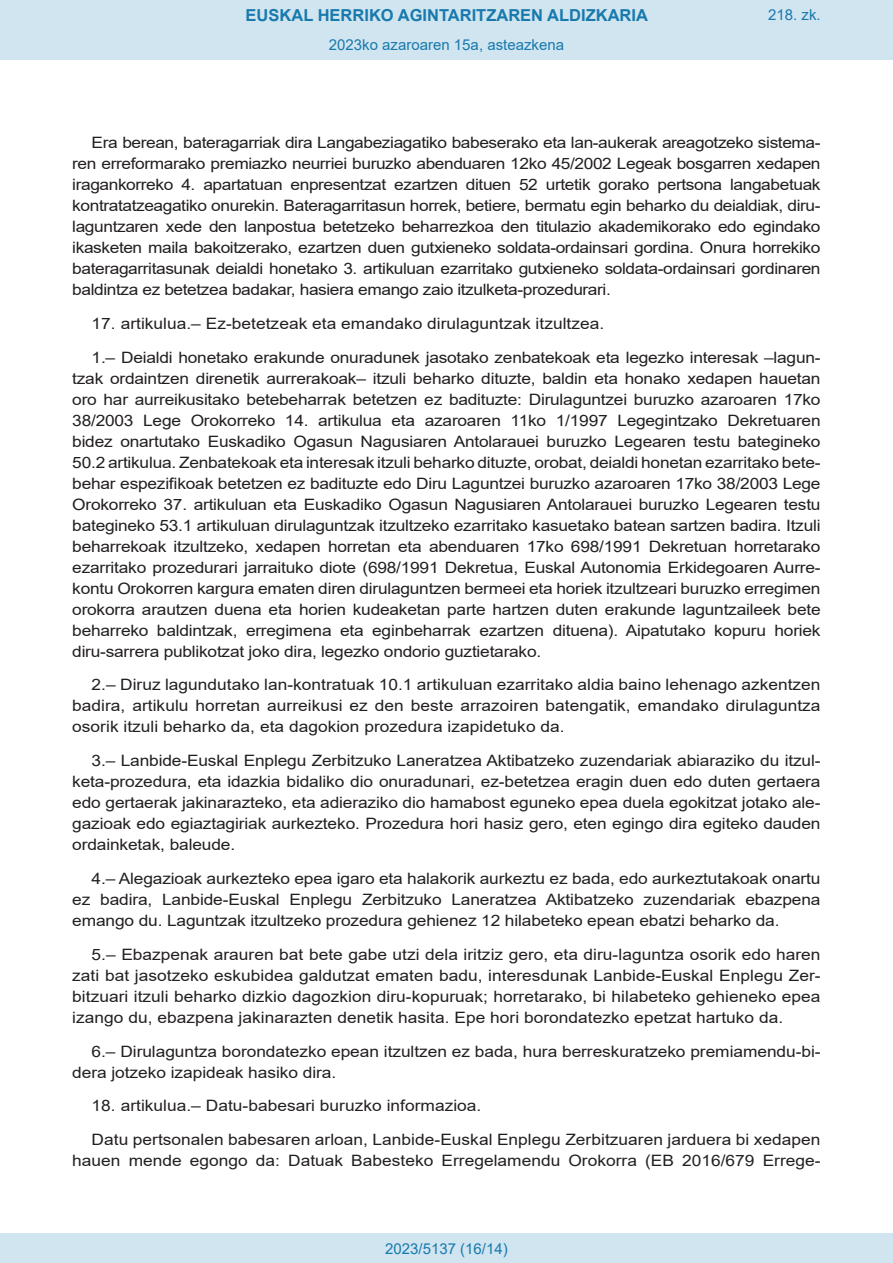
<style>
.page{position:relative;width:893px;height:1263px;background:#fff}
.page>*{position:absolute;margin:0;border:0;box-sizing:border-box;transform-origin:0 0}
.t1{font:700 16.5px "Arial";color:#1879ad}
.BOPVDetalle{font:15.6px/21px "Arial";color:#231f20;text-align:justify;scale:1.11 1}
.Paginacion_Centro{font:15px "Arial";color:#1879ad}
</style>
<div class="page">
<div style="left:0;top:0;width:893px;height:60px;background:#d0e5f0"></div>
<div style="left:0;top:1233px;width:893px;height:30px;background:#d0e5f0"></div>
<p class="t1" style="left:246px;top:3px;width:404px">EUSKAL HERRIKO AGINTARITZAREN ALDIZKARIA</p>
<p class="Paginacion_Centro" style="left:329px;top:35px;width:237px">2023ko azaroaren 15a, asteazkena</p>
<p class="Paginacion_Centro" style="left:768px;top:5px;width:54px">218. zk.</p>
<p class="BOPVDetalle" style="left:72px;top:132px;width:676px;text-indent:19px">Era berean, bateragarriak dira Langabeziagatiko babeserako eta lan-aukerak areagotzeko sistema&shy;ren erreformarako premiazko neurriei buruzko abenduaren 12ko 45/2002 Legeak bosgarren xedapen iragankorreko 4. apartatuan enpresentzat ezartzen dituen 52 urtetik gorako pertsona langabetuak kontratatzeagatiko onurekin. Bateragarritasun horrek, betiere, bermatu egin beharko du deialdiak, diru&shy;laguntzaren xede den lanpostua betetzeko beharrezkoa den titulazio akademikorako edo egindako ikasketen maila bakoitzerako, ezartzen duen gutxieneko soldata-ordainsari gordina. Onura horrekiko bateragarritasunak deialdi honetako 3. artikuluan ezarritako gutxieneko soldata-ordainsari gordinaren baldintza ez betetzea badakar, hasiera emango zaio itzulketa-prozedurari.</p>
<p class="BOPVDetalle" style="left:92px;top:313px;width:463px">17. artikulua.– Ez-betetzeak eta emandako dirulaguntzak itzultzea.</p>
<p class="BOPVDetalle" style="left:72px;top:347px;width:676px;text-indent:19px">1.– Deialdi honetako erakunde onuradunek jasotako zenbatekoak eta legezko interesak –lagun&shy;tzak ordaintzen direnetik aurrerakoak– itzuli beharko dituzte, baldin eta honako xedapen hauetan oro har aurreikusitako betebeharrak betetzen ez badituzte: Dirulaguntzei buruzko azaroaren 17ko 38/2003 Lege Orokorreko 14. artikulua eta azaroaren 11ko 1/1997 Legegintzako Dekretuaren bidez onartutako Euskadiko Ogasun Nagusiaren Antolarauei buruzko Legearen testu bategineko 50.2 artikulua. Zenbatekoak eta interesak itzuli beharko dituzte, orobat, deialdi honetan ezarritako bete&shy;behar espezifikoak betetzen ez badituzte edo Diru Laguntzei buruzko azaroaren 17ko 38/2003 Lege Orokorreko 37. artikuluan eta Euskadiko Ogasun Nagusiaren Antolarauei buruzko Legearen testu bategineko 53.1 artikuluan dirulaguntzak itzultzeko ezarritako kasuetako batean sartzen badira. Itzuli beharrekoak itzultzeko, xedapen horretan eta abenduaren 17ko 698/1991 Dekretuan horretarako ezarritako prozedurari jarraituko diote (698/1991 Dekretua, Euskal Autonomia Erkidegoaren Aurre&shy;kontu Orokorren kargura ematen diren dirulaguntzen bermeei eta horiek itzultzeari buruzko erregimen orokorra arautzen duena eta horien kudeaketan parte hartzen duten erakunde laguntzaileek bete beharreko baldintzak, erregimena eta eginbeharrak ezartzen dituena). Aipatutako kopuru horiek diru-sarrera publikotzat joko dira, legezko ondorio guztietarako.</p>
<p class="BOPVDetalle" style="left:72px;top:674px;width:676px;text-indent:19px">2.– Diruz lagundutako lan-kontratuak 10.1 artikuluan ezarritako aldia baino lehenago azkentzen badira, artikulu horretan aurreikusi ez den beste arrazoiren batengatik, emandako dirulaguntza osorik itzuli beharko da, eta dagokion prozedura izapidetuko da.</p>
<p class="BOPVDetalle" style="left:72px;top:750px;width:676px;text-indent:19px">3.– Lanbide-Euskal Enplegu Zerbitzuko Laneratzea Aktibatzeko zuzendariak abiaraziko du itzul&shy;keta-prozedura, eta idazkia bidaliko dio onuradunari, ez-betetzea eragin duen edo duten gertaera edo gertaerak jakinarazteko, eta adieraziko dio hamabost eguneko epea duela egokitzat jotako ale&shy;gazioak edo egiaztagiriak aurkezteko. Prozedura hori hasiz gero, eten egingo dira egiteko dauden ordainketak, baleude.</p>
<p class="BOPVDetalle" style="left:72px;top:868px;width:676px;text-indent:19px">4.– Alegazioak aurkezteko epea igaro eta halakorik aurkeztu ez bada, edo aurkeztutakoak onartu ez badira, Lanbide-Euskal Enplegu Zerbitzuko Laneratzea Aktibatzeko zuzendariak ebazpena emango du. Laguntzak itzultzeko prozedura gehienez 12 hilabeteko epean ebatzi beharko da.</p>
<p class="BOPVDetalle" style="left:72px;top:944px;width:676px;text-indent:19px">5.– Ebazpenak arauren bat bete gabe utzi dela iritziz gero, eta diru-laguntza osorik edo haren zati bat jasotzeko eskubidea galdutzat ematen badu, interesdunak Lanbide-Euskal Enplegu Zer&shy;bitzuari itzuli beharko dizkio dagozkion diru-kopuruak; horretarako, bi hilabeteko gehieneko epea izango du, ebazpena jakinarazten denetik hasita. Epe hori borondatezko epetzat hartuko da.</p>
<p class="BOPVDetalle" style="left:72px;top:1040px;width:676px;text-indent:19px">6.– Dirulaguntza borondatezko epean itzultzen ez bada, hura berreskuratzeko premiamendu-bi&shy;dera jotzeko izapideak hasiko dira.</p>
<p class="BOPVDetalle" style="left:92px;top:1095px;width:353px">18. artikulua.– Datu-babesari buruzko informazioa.</p>
<p class="BOPVDetalle" style="left:72px;top:1129px;width:676px;text-align:right">Datu pertsonalen babesaren arloan, Lanbide-Euskal Enplegu Zerbitzuaren jarduera bi xedapen hauen mende egongo da: Datuak Babesteko Erregelamendu Orokorra (EB 2016/679 Errege-</p>
<p class="Paginacion_Centro" style="left:385px;top:1238px;width:124px">2023/5137 (16/14)</p>
</div>
